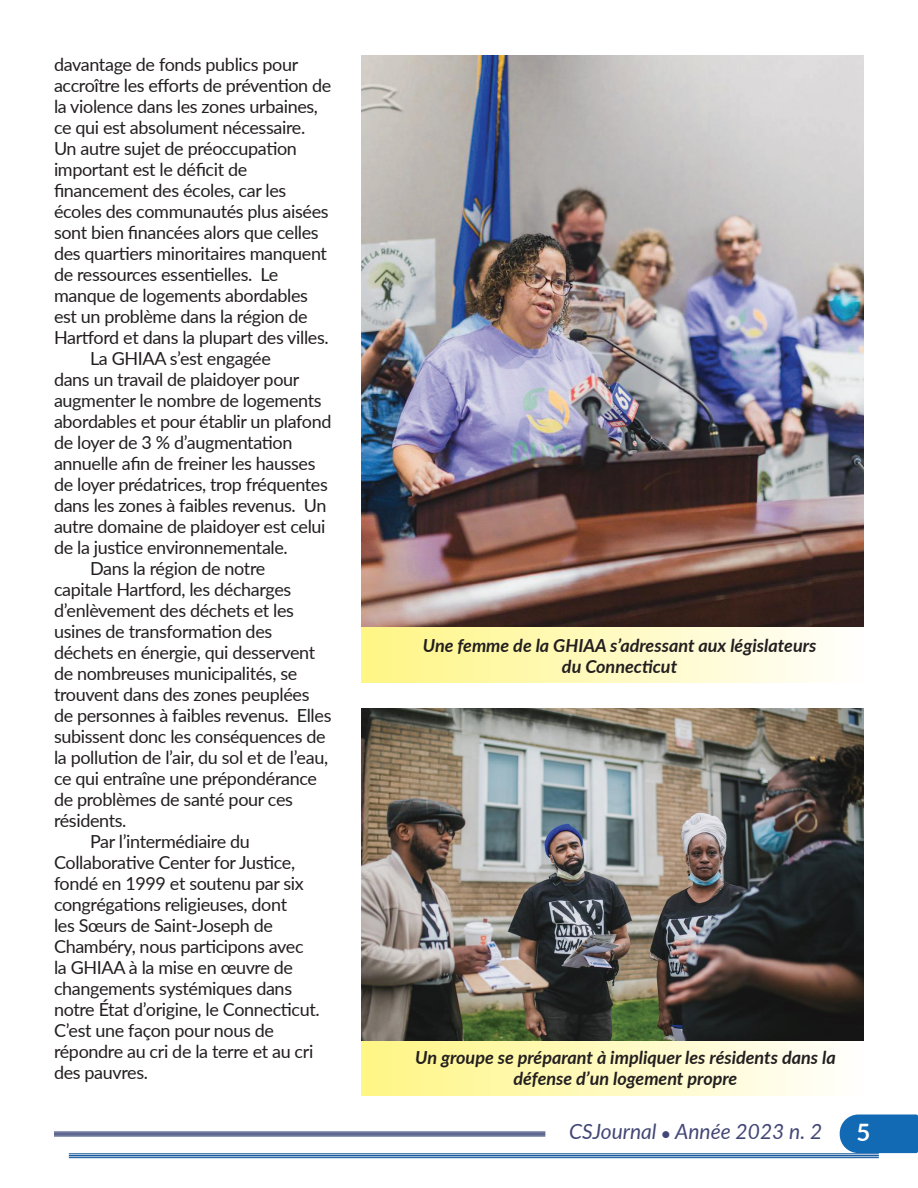
<style>
.page{position:relative;width:918px;height:1188px;background:#fff}
.page>*{position:absolute;margin:0;border:0;box-sizing:border-box;transform-origin:0 0}
.t1{font:700 24px "Lato";color:#fff}
.t2{font:italic 21px "Lato";color:#434776}
.t3{font:18px "Lato";letter-spacing:-.02em;color:#231f20}
.t4{font:italic 700 18px/21px "Lato";color:#231f20;text-align:center}
</style>
<div class="page">
<hr style="left:69px;top:1154px;width:810px;height:4px;background:#9bb8d5">
<hr style="left:69px;top:1154px;width:810px;height:1px;background:#014a94">
<hr style="left:69px;top:1155px;width:810px;height:1px;background:#014a94">
<hr style="left:69px;top:1157px;width:810px;height:1px;background:#014a94">
<div style="left:362px;top:626px;width:502px;height:57px;background:linear-gradient(to right,#fff684,#fffefd)"></div>
<div style="left:362px;top:1039px;width:502px;height:57px;background:linear-gradient(to right,#fff684,#fffefd)"></div>
<svg style="left:840px;top:1114px;width:78px;height:39px;background:#2071b8"></svg>
<hr style="left:54px;top:1132px;width:491px;height:4px;background:#70789b">
<hr style="left:54px;top:1132px;width:491px;height:1px;background:#071653">
<hr style="left:54px;top:1133px;width:491px;height:2px;background:#071653">
<hr style="left:54px;top:1136px;width:491px;height:1px;background:#071653">
<img style="left:362px;top:708px;width:502px;height:332px">
<img style="left:362px;top:55px;width:502px;height:571px">
<p class="t3" style="left:54px;top:52px;width:246px">davantage de fonds publics pour</p>
<p class="t3" style="left:54px;top:73px;width:279px">accroître les efforts de prévention de</p>
<p class="t3" style="left:54px;top:94px;width:266px">la violence dans les zones urbaines,</p>
<p class="t3" style="left:54px;top:115px;width:253px">ce qui est absolument nécessaire.</p>
<p class="t3" style="left:54px;top:136px;width:244px">Un autre sujet de préoccupation</p>
<p class="t3" style="left:54px;top:157px;width:195px">important est le déficit de</p>
<p class="t3" style="left:54px;top:178px;width:234px">financement des écoles, car les</p>
<p class="t3" style="left:54px;top:199px;width:276px">écoles des communautés plus aisées</p>
<p class="t3" style="left:54px;top:220px;width:266px">sont bien financées alors que celles</p>
<p class="t3" style="left:54px;top:241px;width:274px">des quartiers minoritaires manquent</p>
<p class="t3" style="left:54px;top:262px;width:226px">de ressources essentielles. Le</p>
<p class="t3" style="left:54px;top:283px;width:256px">manque de logements abordables</p>
<p class="t3" style="left:54px;top:304px;width:255px">est un problème dans la région de</p>
<p class="t3" style="left:54px;top:325px;width:276px">Hartford et dans la plupart des villes.</p>
<p class="t3" style="left:90px;top:346px;width:182px">La GHIAA s’est engagée</p>
<p class="t3" style="left:54px;top:367px;width:247px">dans un travail de plaidoyer pour</p>
<p class="t3" style="left:54px;top:388px;width:269px">augmenter le nombre de logements</p>
<p class="t3" style="left:54px;top:409px;width:279px">abordables et pour établir un plafond</p>
<p class="t3" style="left:54px;top:430px;width:240px">de loyer de 3 % d’augmentation</p>
<p class="t3" style="left:54px;top:451px;width:263px">annuelle afin de freiner les hausses</p>
<p class="t3" style="left:54px;top:472px;width:275px">de loyer prédatrices, trop fréquentes</p>
<p class="t3" style="left:54px;top:493px;width:274px">dans les zones à faibles revenus. Un</p>
<p class="t3" style="left:54px;top:514px;width:273px">autre domaine de plaidoyer est celui</p>
<p class="t3" style="left:54px;top:535px;width:235px">de la justice environnementale.</p>
<p class="t3" style="left:90px;top:556px;width:177px">Dans la région de notre</p>
<p class="t3" style="left:54px;top:577px;width:239px">capitale Hartford, les décharges</p>
<p class="t3" style="left:54px;top:598px;width:242px">d’enlèvement des déchets et les</p>
<p class="t3" style="left:54px;top:619px;width:220px">usines de transformation des</p>
<p class="t3" style="left:54px;top:640px;width:263px">déchets en énergie, qui desservent</p>
<p class="t3" style="left:54px;top:661px;width:245px">de nombreuses municipalités, se</p>
<p class="t3" style="left:54px;top:682px;width:257px">trouvent dans des zones peuplées</p>
<p class="t3" style="left:54px;top:703px;width:279px">de personnes à faibles revenus. Elles</p>
<p class="t3" style="left:54px;top:724px;width:273px">subissent donc les conséquences de</p>
<p class="t3" style="left:54px;top:745px;width:276px">la pollution de l’air, du sol et de l’eau,</p>
<p class="t3" style="left:54px;top:766px;width:264px">ce qui entraîne une prépondérance</p>
<p class="t3" style="left:54px;top:787px;width:240px">de problèmes de santé pour ces</p>
<p class="t3" style="left:54px;top:808px;width:74px">résidents.</p>
<p class="t3" style="left:90px;top:829px;width:161px">Par l’intermédiaire du</p>
<p class="t3" style="left:54px;top:850px;width:243px">Collaborative Center for Justice,</p>
<p class="t3" style="left:54px;top:871px;width:251px">fondé en 1999 et soutenu par six</p>
<p class="t3" style="left:54px;top:892px;width:235px">congrégations religieuses, dont</p>
<p class="t3" style="left:54px;top:913px;width:221px">les Sœurs de Saint-Joseph de</p>
<p class="t3" style="left:54px;top:934px;width:251px">Chambéry, nous participons avec</p>
<p class="t3" style="left:54px;top:955px;width:241px">la GHIAA à la mise en œuvre de</p>
<p class="t3" style="left:54px;top:976px;width:240px">changements systémiques dans</p>
<p class="t3" style="left:54px;top:997px;width:267px">notre État d’origine, le Connecticut.</p>
<p class="t3" style="left:54px;top:1018px;width:221px">C’est une façon pour nous de</p>
<p class="t3" style="left:54px;top:1039px;width:261px">répondre au cri de la terre et au cri</p>
<p class="t3" style="left:54px;top:1060px;width:96px">des pauvres.</p>
<p class="t4" style="left:423px;top:634px;width:395px">Une femme de la GHIAA s’adressant aux législateurs du Connecticut</p>
<p class="t4" style="left:415px;top:1046px;width:422px">Un groupe se préparant à impliquer les résidents dans la défense d’un logement propre</p>
<p class="t2" style="left:569px;top:1116px;width:255px">CSJournal ● Année 2023 n. 2</p>
<h1 class="t1" style="left:857px;top:1115px;width:15px">5</h1>
</div>
